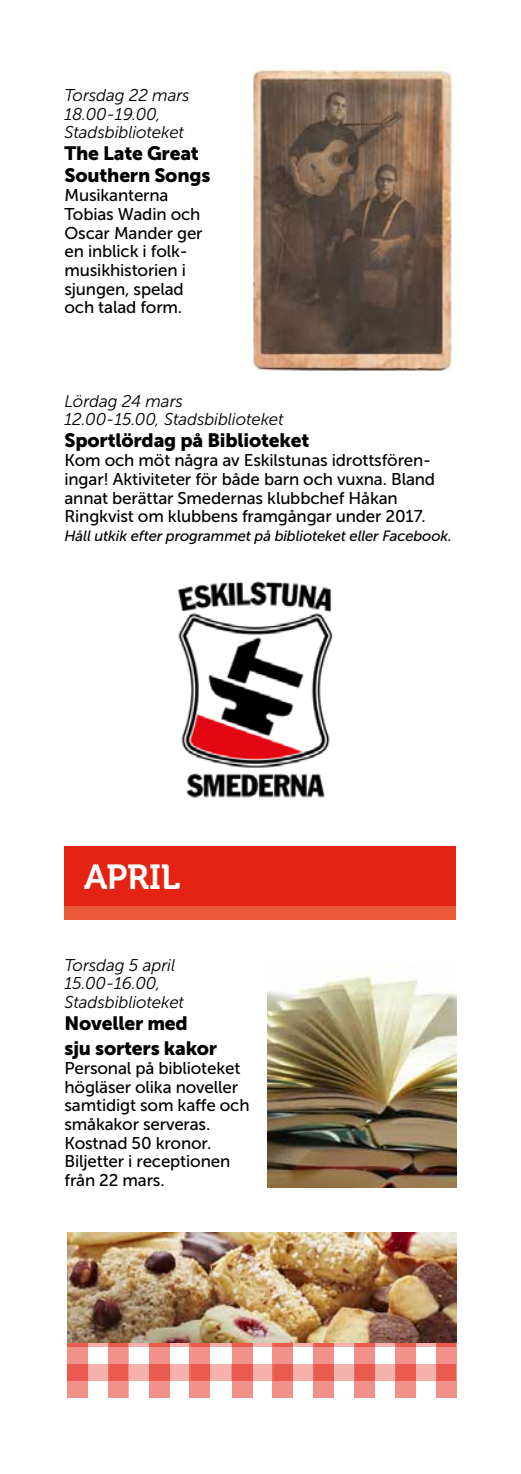
<style>
.page{position:relative;width:521px;height:1474px;background:#fff}
.page>*{position:absolute;margin:0;border:0;box-sizing:border-box;transform-origin:0 0}
.t1{font:34.65px "Museo 700";letter-spacing:-.01em;color:#fff}
.t2{font:19.25px/22.1px "Museo Sans 900";letter-spacing:-.01em;color:#000}
.t3{font:16.97px/18.7px "Museo Sans 500";letter-spacing:-.01em;color:#000}
.t4{font:italic 16.97px/18.7px "Museo Sans 300";letter-spacing:-.01em;color:#000}
.t5{font:italic 14.88px "Museo Sans 500";letter-spacing:-.01em;color:#000}
</style>
<div class="page">
<div style="left:64px;top:846px;width:392px;height:62px;background:#e42313"></div>
<div style="left:64px;top:906px;width:392px;height:13px;background:#eb5a37"></div>
<svg style="left:87px;top:1347px;width:329px;height:17px"></svg>
<svg style="left:87px;top:1364px;width:329px;height:16px"></svg>
<svg style="left:67px;top:1381px;width:389px;height:17px"></svg>
<svg style="left:67px;top:1342px;width:20px;height:55px"></svg>
<svg style="left:88px;top:1342px;width:20px;height:55px"></svg>
<svg style="left:108px;top:1342px;width:20px;height:55px"></svg>
<svg style="left:129px;top:1342px;width:20px;height:55px"></svg>
<svg style="left:149px;top:1342px;width:20px;height:55px"></svg>
<svg style="left:170px;top:1342px;width:20px;height:55px"></svg>
<svg style="left:190px;top:1342px;width:20px;height:55px"></svg>
<svg style="left:211px;top:1342px;width:20px;height:55px"></svg>
<svg style="left:232px;top:1342px;width:20px;height:55px"></svg>
<svg style="left:253px;top:1342px;width:20px;height:55px"></svg>
<svg style="left:273px;top:1342px;width:20px;height:55px"></svg>
<svg style="left:294px;top:1342px;width:20px;height:55px"></svg>
<svg style="left:314px;top:1342px;width:20px;height:55px"></svg>
<svg style="left:335px;top:1342px;width:19px;height:55px"></svg>
<svg style="left:354px;top:1342px;width:21px;height:55px"></svg>
<svg style="left:375px;top:1342px;width:20px;height:55px"></svg>
<svg style="left:395px;top:1342px;width:20px;height:55px"></svg>
<svg style="left:416px;top:1342px;width:20px;height:55px"></svg>
<svg style="left:436px;top:1342px;width:20px;height:55px"></svg>
<img style="left:67px;top:1232px;width:389px;height:110px">
<img style="left:253px;top:66px;width:199px;height:304px">
<img style="left:177px;top:581px;width:156px;height:217px">
<img style="left:268px;top:972px;width:188px;height:215px">
<p class="t4" style="left:64px;top:86px;width:127px">Torsdag 22 mars<br>18.00-19.00,<br>Stadsbiblioteket</p>
<p class="t2" style="left:64px;top:142px;width:147px">The Late Great<br>Southern Songs</p>
<p class="t3" style="left:64px;top:186px;width:140px">Musikanterna<br>Tobias Wadin och<br>Oscar Mander ger en inblick i folk&shy;musikhistorien i sjungen, spelad och talad form.</p>
<p class="t4" style="left:64px;top:391px;width:221px">Lördag 24 mars<br>12.00-15.00, Stadsbiblioteket</p>
<p class="t2" style="left:64px;top:429px;width:246px">Sportlördag på Biblioteket</p>
<p class="t3" style="left:64px;top:451px;width:372px">Kom och möt några av Eskilstunas idrottsfören&shy;ingar! Aktiviteter för både barn och vuxna. Bland annat berättar Smedernas klubbchef Håkan Ringkvist om klubbens framgångar under 2017.</p>
<p class="t5" style="left:64px;top:527px;width:389px">Håll utkik efter programmet på biblioteket eller Facebook.</p>
<h1 class="t1" style="left:84px;top:857px;width:97px">APRIL</h1>
<p class="t4" style="left:64px;top:955px;width:121px">Torsdag 5 april<br>15.00-16.00,<br>Stadsbiblioteket</p>
<p class="t2" style="left:64px;top:1010px;width:154px;line-height:25.2px">Noveller med sju sorters kakor</p>
<p class="t3" style="left:64px;top:1058px;width:187px">Personal på biblioteket högläser olika noveller samtidigt som kaffe och småkakor serveras.<br>Kostnad 50 kronor.<br>Biljetter i receptionen från 22 mars.</p>
</div>
